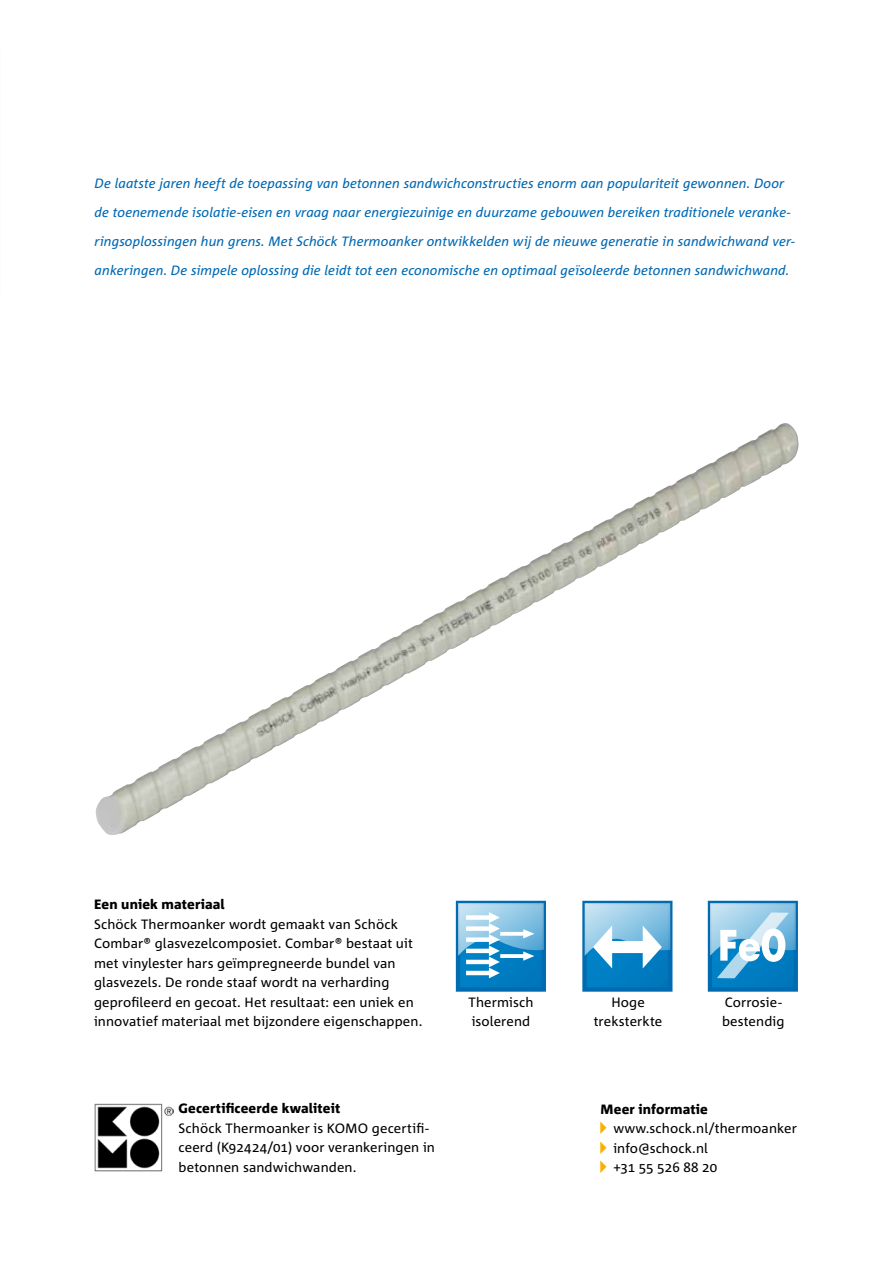
<style>
.page{position:relative;width:893px;height:1263px;background:#fff}
.page>*{position:absolute;margin:0;border:0;box-sizing:border-box;transform-origin:0 0}
.t1{font:13.5px/19.5px "Corpid E1 s";letter-spacing:.005em;color:#000}
.t2{font:italic 13.5px/29.2px "Corpid E1 s";letter-spacing:.005em;color:#0069b4}
.t3{font:800 13.5px "Corpid E1 s";letter-spacing:.01em;color:#000}
.s1{font-family:"Spe Schoeck";font-size:15px;color:#f9b000}
</style>
<div class="page">
<img style="left:295px;top:425px;width:485px;height:267px">
<img style="left:94px;top:1103px;width:80px;height:69px">
<div style="left:456px;top:901px;width:90px;height:91px;border:4px solid #006bb1"></div>
<svg style="left:458px;top:903px;width:86px;height:86px;background:#67b0d9"></svg>
<div style="left:582px;top:901px;width:90px;height:91px;border:4px solid #006bb1"></div>
<svg style="left:584px;top:903px;width:86px;height:86px"></svg>
<div style="left:708px;top:901px;width:90px;height:91px;border:4px solid #006bb1"></div>
<svg style="left:710px;top:903px;width:86px;height:86px;background:#76b8dd"></svg>
<p class="t2" style="left:95px;top:168px;width:702px">De laatste jaren heeft de toepassing van betonnen sandwichconstructies enorm aan populariteit gewonnen. Door de toenemende isolatie-eisen en vraag naar energiezuinige en duurzame gebouwen bereiken traditionele veranke&shy;ringsoplossingen hun grens. Met Schöck Thermoanker ontwikkelden wij de nieuwe generatie in sandwichwand ver&shy;ankeringen. De simpele oplossing die leidt tot een economische en optimaal geïsoleerde betonnen sandwichwand.</p>
<p class="t3" style="left:94px;top:896px;width:132px">Een uniek materiaal</p>
<p class="t1" style="left:94px;top:914px;width:330px">Schöck Thermoanker wordt gemaakt van Schöck Combar® glasvezelcomposiet. Combar® bestaat uit met vinylester hars geïmpregneerde bundel van glasvezels. De ronde staaf wordt na verharding geprofileerd en gecoat. Het resultaat: een uniek en innovatief materiaal met bijzondere eigenschappen.</p>
<p class="t3" style="left:179px;top:1100px;width:163px">Gecertificeerde kwaliteit</p>
<p class="t1" style="left:179px;top:1118px;width:258px">Schöck Thermoanker is KOMO gecertifi&shy;ceerd (K92424/01) voor verankeringen in betonnen sandwichwanden.</p>
<p class="t1" style="left:469px;top:992px;width:66px">Thermisch isolerend</p>
<p class="t1" style="left:594px;top:992px;width:70px;text-align:center">Hoge treksterkte</p>
<p class="t1" style="left:722px;top:992px;width:64px">Corrosie&shy;bestendig</p>
<p class="t3" style="left:601px;top:1101px;width:109px">Meer informatie</p>
<p class="t1" style="left:601px;top:1118px;width:198px"><span class="s1">—</span> www.schock.nl/thermoanker</p>
<p class="t1" style="left:601px;top:1138px;width:109px"><span class="s1">—</span> info@schock.nl</p>
<p class="t1" style="left:601px;top:1157px;width:118px"><span class="s1">—</span> +31 55 526 88 20</p>
</div>
